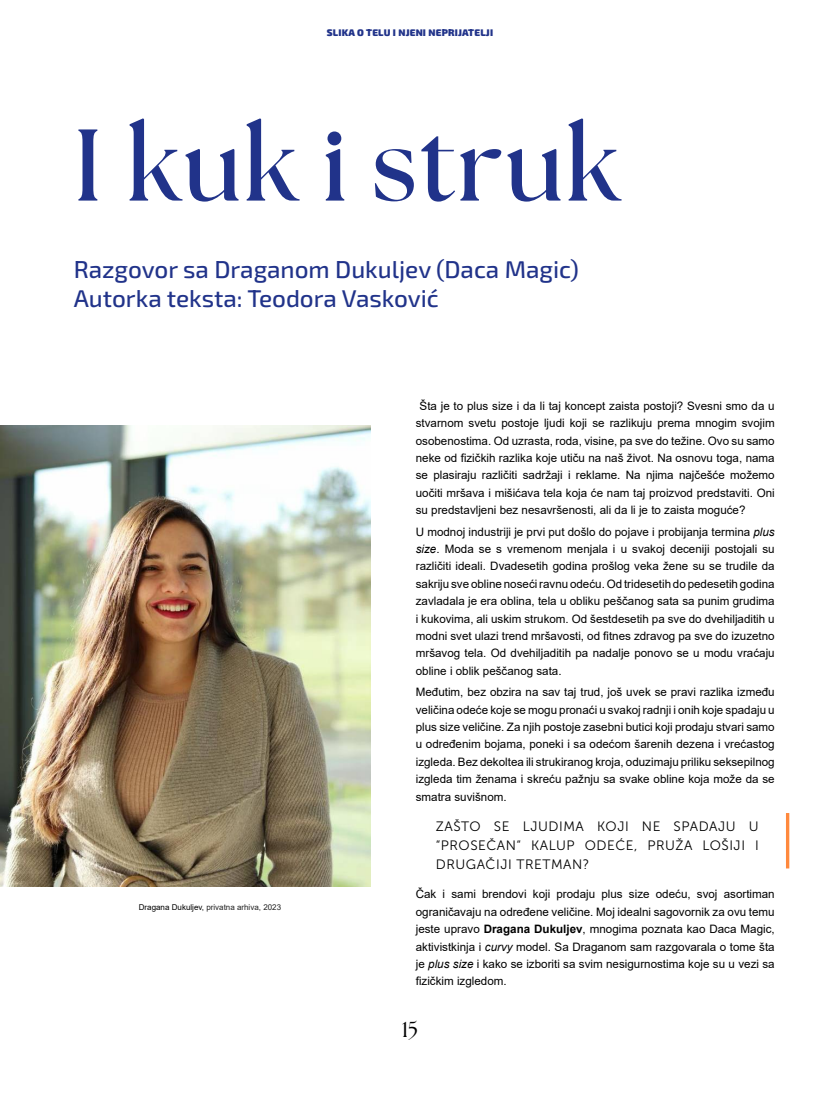
<style>
.page{position:relative;width:820px;height:1093px;background:#fff}
.page>*{position:absolute;margin:0;border:0;box-sizing:border-box;transform-origin:0 0}
.t1{font:700 101.6px "The Seasons";letter-spacing:.02em;color:#21338a}
.t2{font:500 24.2px/29px "Exo 2";color:#21338a}
.t3{font:21.6px "The Seasons";color:#000}
.t4{font:13.6px/18.8px "Museo Sans 300";letter-spacing:.04em;color:#000;text-align:justify}
.t5{font:11.6px/17.4px "Arial";color:#000;text-align:justify}
.t6{font:900 9.6px "Exo 2";letter-spacing:.02em;color:#21338a}
.t7{font:8px "Arial";color:#222}
.s1{color:#000}
.s2{font-style:italic}
.s3{font-weight:700}
</style>
<div class="page">
<img style="left:0;top:425px;width:370px;height:461px">
<svg style="left:786px;top:813px;width:3px;height:55px"></svg>
<p class="t6" style="left:327px;top:26px;width:168px">SLIKA O TELU I NJENI NEPRIJATELJI</p>
<h1 class="t1" style="left:74px;top:97px;width:548px">I kuk i struk</h1>
<h2 class="t2" style="left:74px;top:254px;width:506px">Razgovor sa Draganom Dukuljev (Daca Magic)<br>Autorka teksta: Teodora Vasković</h2>
<p class="t7" style="left:139px;top:902px;width:144px"><span class="s1">Dragana Dukuljev,</span> privatna arhiva, 2023</p>
<p class="t5" style="left:415px;top:397px;width:360px;text-indent:4px">Šta je to plus size i da li taj koncept zaista postoji? Svesni smo da u stvarnom svetu postoje ljudi koji se razlikuju prema mnogim svojim osobenostima. Od uzrasta, roda, visine, pa sve do težine. Ovo su samo neke od fizičkih razlika koje utiču na naš život. Na osnovu toga, nama se plasiraju različiti sadržaji i reklame. Na njima najčešće možemo uočiti mršava i mišićava tela koja će nam taj proizvod predstaviti. Oni su predstavljeni bez nesavršenosti, ali da li je to zaista moguće?</p>
<p class="t5" style="left:415px;top:523px;width:360px">U modnoj industriji je prvi put došlo do pojave i probijanja termina <span class="s2">plus size</span>. Moda se s vremenom menjala i u svakoj deceniji postojali su različiti ideali. Dvadesetih godina prošlog veka žene su se trudile da sakriju sve obline noseći ravnu odeću. Od tridesetih do pedesetih godina zavladala je era oblina, tela u obliku peščanog sata sa punim grudima i kukovima, ali uskim strukom. Od šestdesetih pa sve do dvehiljaditih u modni svet ulazi trend mršavosti, od fitnes zdravog pa sve do izuzetno mršavog tela. Od dvehiljaditih pa nadalje ponovo se u modu vraćaju obline i oblik peščanog sata.</p>
<p class="t5" style="left:415px;top:683px;width:360px">Međutim, bez obzira na sav taj trud, još uvek se pravi razlika između veličina odeće koje se mogu pronaći u svakoj radnji i onih koje spadaju u plus size veličine. Za njih postoje zasebni butici koji prodaju stvari samo u određenim bojama, poneki i sa odećom šarenih dezena i vrećastog izgleda. Bez dekoltea ili strukiranog kroja, oduzimaju priliku seksepilnog izgleda tim ženama i skreću pažnju sa svake obline koja može da se smatra suvišnom.</p>
<p class="t4" style="left:435px;top:817px;width:324px">ZAŠTO SE LJUDIMA KOJI NE SPADAJU U “PROSEČAN“ KALUP ODEĆE, PRUŽA LOŠIJI I DRUGAČIJI TRETMAN?</p>
<p class="t5" style="left:415px;top:885px;width:360px">Čak i sami brendovi koji prodaju plus size odeću, svoj asortiman ograničavaju na određene veličine. Moj idealni sagovornik za ovu temu jeste upravo <span class="s3">Dragana Dukuljev</span>, mnogima poznata kao Daca Magic, aktivistkinja i <span class="s2">curvy</span> model. Sa Draganom sam razgovarala o tome šta je <span class="s2">plus size</span> i kako se izboriti sa svim nesigurnostima koje su u vezi sa fizičkim izgledom.</p>
<h3 class="t3" style="left:401px;top:1015px;width:18px">15</h3>
</div>
